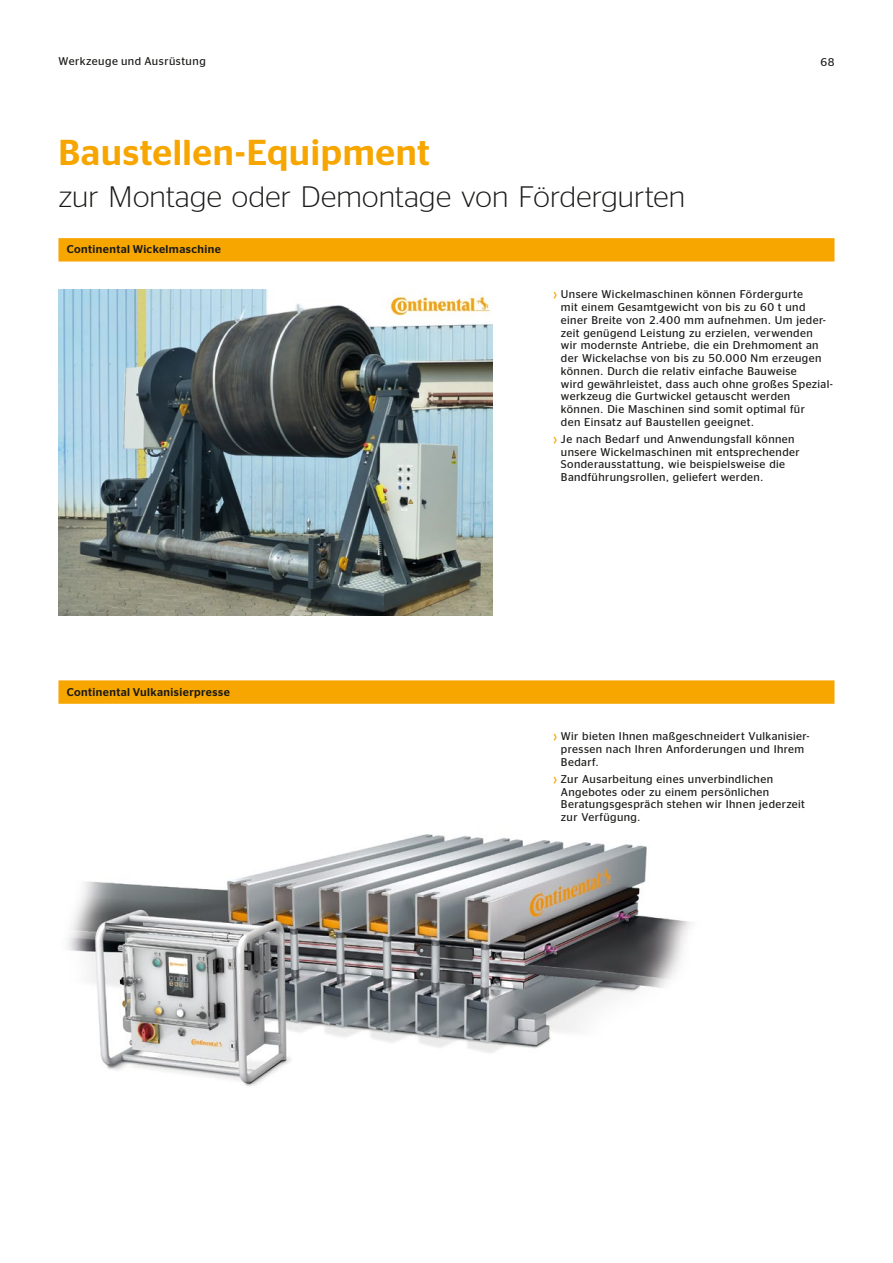
<style>
.page{position:relative;width:893px;height:1263px;background:#fff}
.page>*{position:absolute;margin:0;border:0;box-sizing:border-box;transform-origin:0 0}
.t1{font:500 36px "Continental Stag Sans LCG";letter-spacing:.015em;color:#f7a600}
.t2{font:300 29.55px "Continental Stag Sans LCG";letter-spacing:.01em;color:#1a1a18}
.t3{font:11.25px/12.8px "Continental Stag Sans LCG";letter-spacing:.035em;color:#1a1a18}
.t4{font:500 11.25px "Continental Stag Sans LCG";letter-spacing:.035em;color:#1a1a18}
.t5{font:11.25px "Stag Sans";letter-spacing:.045em;color:#1a1a18}
</style>
<div class="page">
<img style="left:68px;top:834px;width:624px;height:252px">
<svg style="left:58px;top:680px;width:776px;height:24px;background:#f7a807"></svg>
<div style="left:58px;top:238px;width:776px;height:23px;background:#f7a600"></div>
<img style="left:58px;top:289px;width:434px;height:326px">
<p class="t5" style="left:58px;top:55px;width:149px">Werkzeuge und Ausrüstung</p>
<p class="t3" style="left:820px;top:55px;width:16px">68</p>
<h1 class="t1" style="left:58px;top:127px;width:373px">Baustellen-Equipment</h1>
<h2 class="t2" style="left:58px;top:176px;width:628px">zur Montage oder Demontage von Fördergurten</h2>
<p class="t4" style="left:67px;top:241px;width:155px">Continental Wickelmaschine</p>
<p class="t3" style="left:561px;top:287px;width:274px">Unsere Wickelmaschinen können Fördergurte<br>mit einem Gesamtgewicht von bis zu 60 t und einer Breite von 2.400 mm aufnehmen. Um jeder&shy;zeit genügend Leistung zu erzielen, verwenden<br>wir modernste Antriebe, die ein Drehmoment an der Wickelachse von bis zu 50.000 Nm erzeugen können. Durch die relativ einfache Bauweise<br>wird gewährleistet, dass auch ohne großes Spezial&shy;werkzeug die Gurtwickel getauscht werden können. Die Maschinen sind somit optimal für<br>den Einsatz auf Baustellen geeignet.</p>
<p class="t3" style="left:561px;top:432px;width:240px">Je nach Bedarf und Anwendungsfall können unsere Wickelmaschinen mit entsprechender Sonderausstattung, wie beispielsweise die Bandführungsrollen, geliefert werden.</p>
<p class="t4" style="left:67px;top:684px;width:164px">Continental Vulkanisierpresse</p>
<p class="t3" style="left:561px;top:729px;width:250px">Wir bieten Ihnen maßgeschneidert Vulkanisier&shy;pressen nach Ihren Anforderungen und Ihrem<br>Bedarf.</p>
<p class="t3" style="left:561px;top:772px;width:246px">Zur Ausarbeitung eines unverbindlichen Angebotes oder zu einem persönlichen Beratungsgespräch stehen wir Ihnen jederzeit zur Verfügung.</p>
</div>
